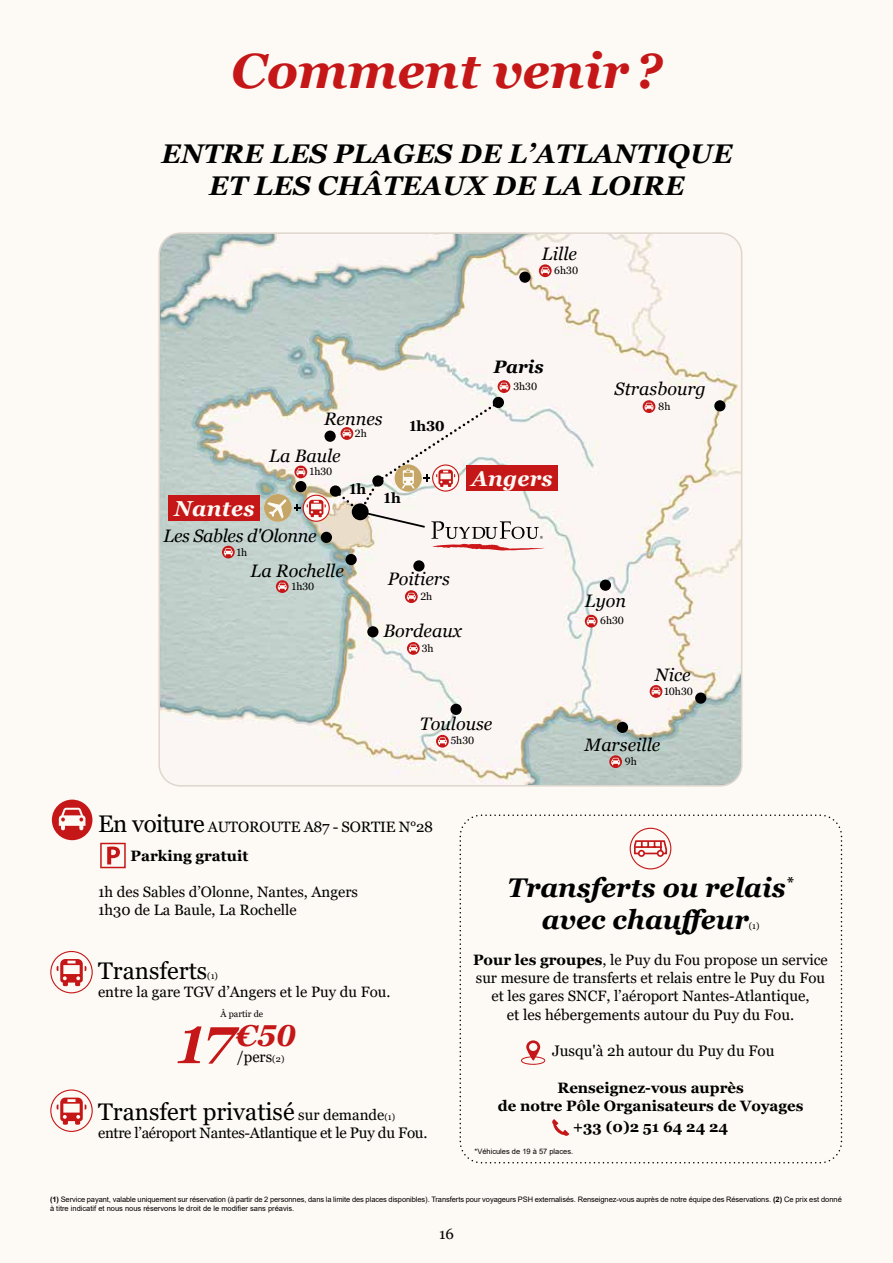
<style>
.page{position:relative;width:893px;height:1263px;background:#fdf9f4}
.page>*{position:absolute;margin:0;border:0;box-sizing:border-box;transform-origin:0 0}
.t1{font:italic 700 49.5px "Georgia";color:#c51718}
.t2{font:italic 700 30.15px "Georgia";color:#c51718}
.t3{font:italic 700 27px/32.4px "Georgia";letter-spacing:.01em;color:#000;text-align:center}
.t4{font:24px "Georgia";color:#000}
.t5{font:italic 700 21.6px "Georgia";letter-spacing:.01em;color:#fdf9f4}
.t6{font:italic 18px/37.3px "Georgia";color:#000}
.t7{font:italic 18px "Georgia";letter-spacing:-.02em;color:#000}
.t8{font:italic 700 18px "Georgia";color:#000}
.t9{font:15.3px "Georgia";color:#000}
.t10{font:15px/18.1px "Georgia";color:#000}
.t11{font:700 15px/18px "Georgia";color:#000;text-align:center}
.t12{font:15px "Georgia";letter-spacing:-.02em;color:#000}
.t13{font:700 14.4px "Georgia";color:#000}
.t14{font:10.5px "Georgia";color:#000}
.t15{font:9px "Georgia";color:#000}
.t16{font:7.5px/9px "Arial";letter-spacing:-.01em;color:#000}
.s1{font-size:24px}
.s2{font-weight:700}
.s3{font-size:9px}
.s4{font-size:51.9px}
.s5{font-size:15px}
.s6{font-size:15.3px}
</style>
<div class="page">
<div style="left:52px;top:800px;width:40px;height:40px;background:#c51718;border-radius:50%"></div>
<svg style="left:59px;top:808px;width:27px;height:22px"></svg>
<svg style="left:100px;top:843px;width:26px;height:25px"></svg>
<svg style="left:158px;top:232px;width:584px;height:554px"></svg>
<div style="left:493px;top:397px;width:11px;height:11px;background:#000;border-radius:50%"></div>
<div style="left:466px;top:465px;width:92px;height:26px;background:#c51718"></div>
<div style="left:168px;top:495px;width:92px;height:26px;background:#c51718"></div>
<div style="left:714px;top:400px;width:11px;height:11px;background:#000;border-radius:50%"></div>
<div style="left:617px;top:722px;width:11px;height:11px;background:#000;border-radius:50%"></div>
<div style="left:695px;top:692px;width:11px;height:12px;background:#000;border-radius:50%"></div>
<div style="left:600px;top:579px;width:11px;height:12px;background:#000;border-radius:50%"></div>
<div style="left:450px;top:704px;width:12px;height:11px;background:#000;border-radius:50%"></div>
<div style="left:519px;top:272px;width:12px;height:11px;background:#000;border-radius:50%"></div>
<div style="left:367px;top:626px;width:11px;height:11px;background:#000;border-radius:50%"></div>
<div style="left:413px;top:560px;width:12px;height:11px;background:#000;border-radius:50%"></div>
<div style="left:345px;top:554px;width:12px;height:11px;background:#000;border-radius:50%"></div>
<svg style="left:276px;top:580px;width:13px;height:13px"></svg>
<svg style="left:278px;top:583px;width:9px;height:7px"></svg>
<svg style="left:222px;top:546px;width:13px;height:12px"></svg>
<svg style="left:224px;top:548px;width:9px;height:8px"></svg>
<svg style="left:405px;top:590px;width:13px;height:13px"></svg>
<svg style="left:407px;top:593px;width:9px;height:7px"></svg>
<svg style="left:407px;top:642px;width:13px;height:13px"></svg>
<svg style="left:409px;top:645px;width:9px;height:7px"></svg>
<svg style="left:585px;top:615px;width:13px;height:12px"></svg>
<svg style="left:587px;top:617px;width:9px;height:8px"></svg>
<svg style="left:650px;top:685px;width:12px;height:13px"></svg>
<svg style="left:652px;top:687px;width:8px;height:8px"></svg>
<svg style="left:609px;top:755px;width:13px;height:13px"></svg>
<svg style="left:611px;top:758px;width:9px;height:7px"></svg>
<svg style="left:436px;top:735px;width:13px;height:13px"></svg>
<svg style="left:438px;top:737px;width:9px;height:8px"></svg>
<svg style="left:643px;top:400px;width:12px;height:13px"></svg>
<svg style="left:645px;top:403px;width:8px;height:7px"></svg>
<svg style="left:498px;top:380px;width:12px;height:13px"></svg>
<svg style="left:500px;top:383px;width:8px;height:7px"></svg>
<svg style="left:539px;top:264px;width:13px;height:13px"></svg>
<svg style="left:541px;top:267px;width:9px;height:7px"></svg>
<svg style="left:459px;top:814px;width:383px;height:349px"></svg>
<svg style="left:630px;top:828px;width:41px;height:41px"></svg>
<svg style="left:552px;top:1119px;width:17px;height:17px"></svg>
<svg style="left:521px;top:1040px;width:24px;height:25px"></svg>
<svg style="left:263px;top:401px;width:282px;height:150px"></svg>
<svg style="left:50px;top:951px;width:43px;height:42px"></svg>
<svg style="left:50px;top:1089px;width:43px;height:43px"></svg>
<h1 class="t1" style="left:231px;top:39px;width:432px">Comment venir ?</h1>
<h3 class="t3" style="left:161px;top:137px;width:573px">ENTRE LES PLAGES DE L’ATLANTIQUE<br>ET LES CHÂTEAUX DE LA LOIRE</h3>
<h3 class="t6" style="left:542px;top:235px;width:36px">Lille</h3>
<h3 class="t14" style="left:554px;top:264px;width:25px">6h30</h3>
<h3 class="t6" style="left:269px;top:400px;width:115px;text-indent:55px">Rennes<br>La Baule</h3>
<h3 class="t14" style="left:355px;top:427px;width:13px">2h</h3>
<h3 class="t5" style="left:174px;top:495px;width:82px">Nantes</h3>
<h3 class="t14" style="left:310px;top:465px;width:24px">1h30</h3>
<h3 class="t7" style="left:164px;top:525px;width:154px">Les Sables d'Olonne</h3>
<h3 class="t14" style="left:237px;top:546px;width:12px">1h</h3>
<h3 class="t13" style="left:349px;top:480px;width:18px">1h</h3>
<h3 class="t13" style="left:384px;top:488px;width:18px">1h</h3>
<h3 class="t13" style="left:409px;top:417px;width:36px">1h30</h3>
<h3 class="t6" style="left:251px;top:552px;width:95px">La Rochelle</h3>
<h3 class="t14" style="left:292px;top:580px;width:24px">1h30</h3>
<h3 class="t6" style="left:388px;top:560px;width:64px">Poitiers</h3>
<h3 class="t14" style="left:420px;top:590px;width:13px">2h</h3>
<h3 class="t8" style="left:494px;top:355px;width:52px">Paris</h3>
<h3 class="t14" style="left:513px;top:380px;width:25px">3h30</h3>
<h3 class="t5" style="left:471px;top:465px;width:83px">Angers</h3>
<h3 class="t6" style="left:615px;top:370px;width:93px">Strasbourg</h3>
<h3 class="t14" style="left:658px;top:400px;width:14px">8h</h3>
<h3 class="t6" style="left:585px;top:582px;width:43px">Lyon</h3>
<h3 class="t6" style="left:384px;top:613px;width:80px">Bordeaux</h3>
<h3 class="t14" style="left:422px;top:642px;width:13px">3h</h3>
<h3 class="t6" style="left:420px;top:706px;width:74px">Toulouse</h3>
<h3 class="t14" style="left:451px;top:734px;width:25px">5h30</h3>
<h3 class="t14" style="left:600px;top:614px;width:25px">6h30</h3>
<h3 class="t6" style="left:655px;top:656px;width:37px">Nice</h3>
<h3 class="t14" style="left:664px;top:685px;width:30px">10h30</h3>
<h3 class="t6" style="left:585px;top:726px;width:77px">Marseille</h3>
<h3 class="t14" style="left:625px;top:755px;width:14px">9h</h3>
<h3 class="t10" style="left:131px;top:812px;width:304px;line-height:28.8px;text-indent:-33px"><span class="s1">En voiture</span> AUTOROUTE A87 - SORTIE N°28<br><span class="s2">Parking gratuit</span></h3>
<h3 class="t10" style="left:98px;top:883px;width:261px">1h des Sables d’Olonne, Nantes, Angers<br>1h30 de La Baule, La Rochelle</h3>
<h3 class="t4" style="left:98px;top:957px;width:111px">Transferts</h3>
<p class="t15" style="left:207px;top:971px;width:12px">(1)</p>
<h3 class="t10" style="left:98px;top:983px;width:294px">entre la gare TGV d’Angers et le Puy du Fou.</h3>
<p class="t15" style="left:221px;top:1008px;width:44px">À partir de</p>
<h3 class="t10" style="left:237px;top:1048px;width:49px">/pers<span class="s3">(2)</span></h3>
<h2 class="t2" style="left:179px;top:1016px;width:119px"><span class="s4">17</span>€50</h2>
<h3 class="t4" style="left:98px;top:1097px;width:298px">Transfert privatisé <span class="s5">sur demande</span><span class="s3">(1)</span></h3>
<h3 class="t12" style="left:98px;top:1124px;width:331px">entre l’aéroport Nantes-Atlantique <span class="s6">et le Puy du Fou.</span></h3>
<h3 class="t3" style="left:508px;top:871px;width:287px">Transferts ou relais<sup>* </sup>avec chauffeur</h3>
<p class="t15" style="left:749px;top:920px;width:12px">(1)</p>
<h3 class="t10" style="left:473px;top:951px;width:356px;text-align:center"><span class="s2">Pour les groupes</span>, le Puy du Fou propose un service sur mesure de transferts et relais entre le Puy du Fou et les gares SNCF, l’aéroport Nantes-At<span class="s6">lantique,</span></h3>
<h3 class="t9" style="left:507px;top:1005px;width:289px">et les hébergements autour du Puy du Fou.</h3>
<h3 class="t9" style="left:552px;top:1042px;width:224px">Jusqu'à 2h autour du Puy du Fou</h3>
<h3 class="t11" style="left:498px;top:1078px;width:307px">Renseignez-vous auprès<br>de notre Pôle Organisateurs de Voyages</h3>
<h3 class="t11" style="left:573px;top:1117px;width:157px">+33 (0)2 51 64 24 24</h3>
<p class="t16" style="left:474px;top:1147px;width:100px">*Véhicules de 19 à 57 places.</p>
<p class="t16" style="left:50px;top:1195px;width:793px"><span class="s2">(1)</span> Service payant, valable uniquement sur réservation (à partir de 2 personnes, dans la limite des places disponibles). Transferts pour voyageurs PSH externalisés. Renseignez-vous auprès de notre équipe des Réservations. <span class="s2">(2)</span> Ce prix est donné à titre indicatif et nous nous réservons le droit de le modifier sans préavis.</p>
<h3 class="t10" style="left:439px;top:1225px;width:16px">16</h3>
</div>
